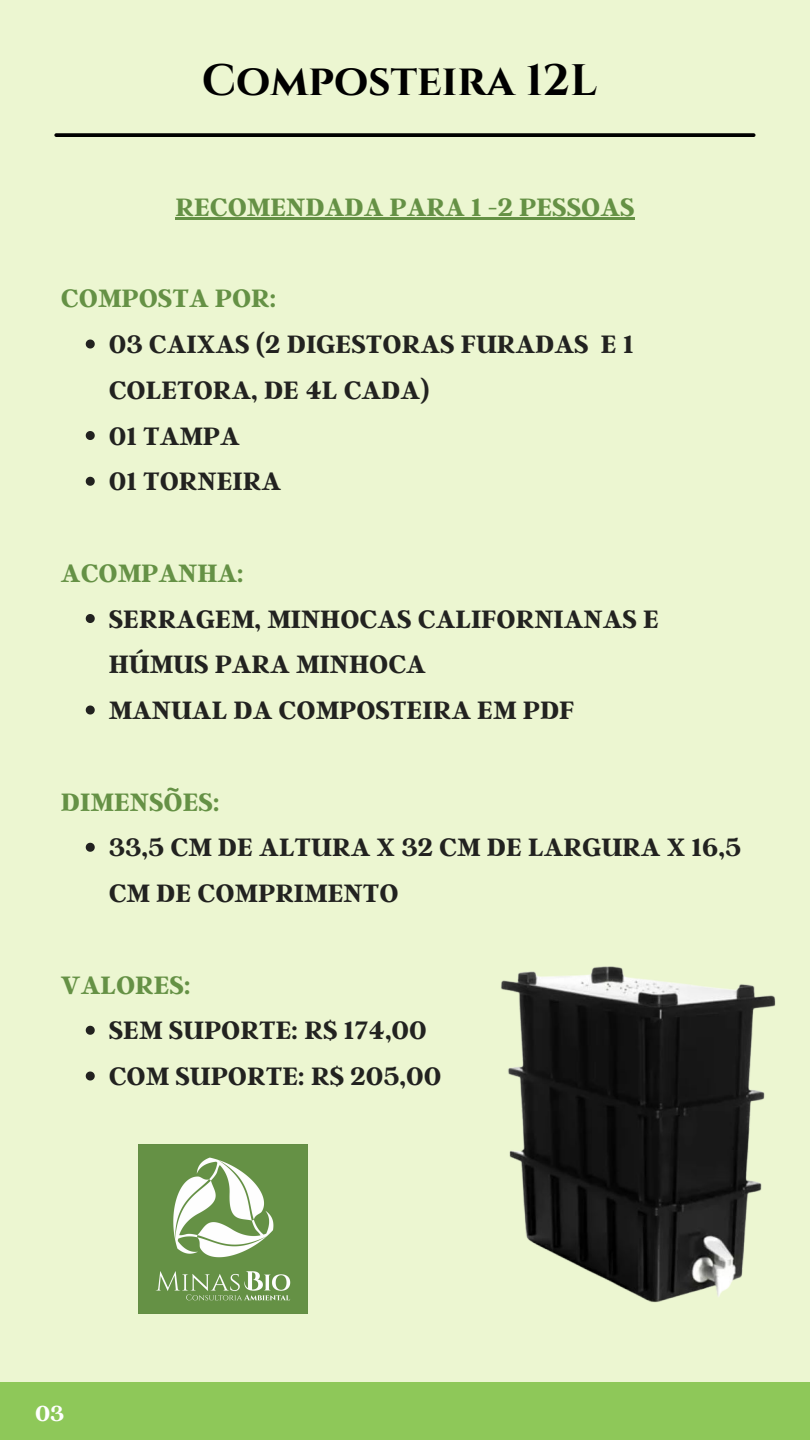
<style>
.page{position:relative;width:810px;height:1440px;background:#ecf6d1}
.page>*{position:absolute;margin:0;border:0;box-sizing:border-box;transform-origin:0 0}
.t1{font:700 44px "Cinzel";color:#000}
.t2{font:700 28.1px/45.8px "Argent CF";color:#222220}
.t3{font:700 28.1px "Argent CF";color:#659145}
.t4{font:700 24.2px "Argent CF";color:#fff}
</style>
<div class="page">
<svg style="left:56px;top:133px;width:698px;height:4px;fill:#000"></svg>
<svg style="left:86px;top:340px;width:9px;height:9px"></svg>
<svg style="left:86px;top:431px;width:9px;height:9px"></svg>
<svg style="left:86px;top:477px;width:9px;height:9px"></svg>
<svg style="left:86px;top:614px;width:9px;height:9px"></svg>
<svg style="left:86px;top:706px;width:9px;height:9px"></svg>
<svg style="left:86px;top:843px;width:9px;height:9px"></svg>
<svg style="left:86px;top:1026px;width:9px;height:9px"></svg>
<svg style="left:86px;top:1072px;width:9px;height:9px"></svg>
<hr style="left:175px;top:217px;width:460px;height:3px;background:#659145">
<div style="left:0;top:1382px;width:810px;height:58px;background:#8ec859"></div>
<img style="left:138px;top:1145px;width:169px;height:168px">
<img style="left:501px;top:966px;width:275px;height:337px">
<h1 class="t1" style="left:202px;top:53px;width:397px">Composteira 12L</h1>
<p class="t3" style="left:175px;top:189px;width:461px">RECOMENDADA PARA 1 -2 PESSOAS</p>
<p class="t3" style="left:61px;top:280px;width:217px">COMPOSTA POR:</p>
<p class="t2" style="left:109px;top:320px;width:526px">03 CAIXAS (2 DIGESTORAS FURADAS E 1<br>COLETORA, DE 4L CADA)<br>01 TAMPA<br>01 TORNEIRA</p>
<p class="t3" style="left:61px;top:555px;width:184px">ACOMPANHA:</p>
<p class="t2" style="left:109px;top:594px;width:552px">SERRAGEM, MINHOCAS CALIFORNIANAS E<br>HÚMUS PARA MINHOCA<br>MANUAL DA COMPOSTEIRA EM PDF</p>
<p class="t3" style="left:61px;top:783px;width:160px">DIMENSÕES:</p>
<p class="t2" style="left:109px;top:823px;width:634px">33,5 CM DE ALTURA X 32 CM DE LARGURA X 16,5<br>CM DE COMPRIMENTO</p>
<p class="t3" style="left:61px;top:966px;width:131px">VALORES:</p>
<p class="t2" style="left:109px;top:1006px;width:334px">SEM SUPORTE: R$ 174,00<br>COM SUPORTE: R$ 205,00</p>
<p class="t4" style="left:35px;top:1397px;width:31px">03</p>
</div>
